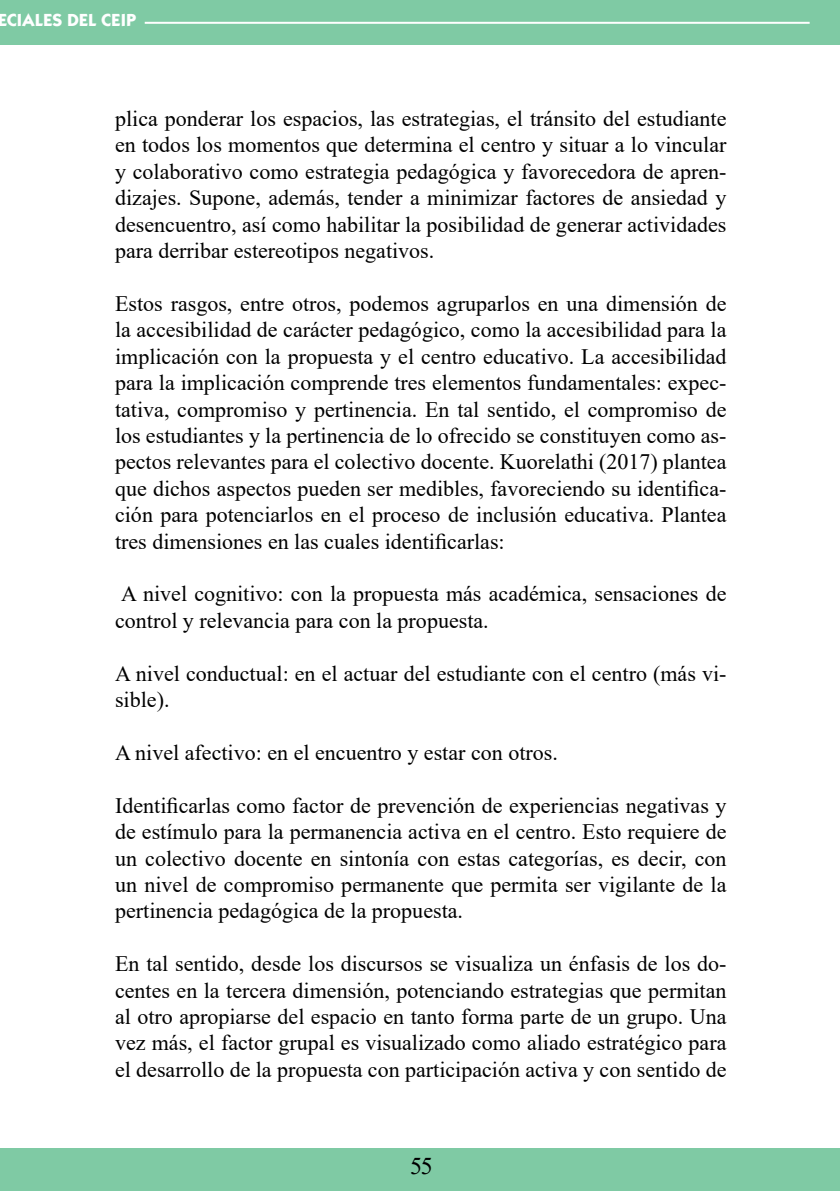
<style>
.page{position:relative;width:840px;height:1191px;background:#fff}
.page>*{position:absolute;margin:0;border:0;box-sizing:border-box;transform-origin:0 0}
.t1{font:24px "Times New Roman";color:#000}
.t2{font:22px/26.4px "Times New Roman";color:#000;text-align:justify}
.t3{font:700 18px "Kabel Itc TEE";color:#fff}
</style>
<div class="page">
<div style="left:0;top:0;width:839px;height:45px;background:#7fcaa4"></div>
<div style="left:0;top:1148px;width:839px;height:43px;background:#7fcaa4"></div>
<hr style="left:145px;top:22px;width:664px;height:2px;background:#fff">
<p class="t3" style="left:-3px;top:10px;width:140px">ECIALES DEL CEIP</p>
<p class="t2" style="left:115px;top:105px;width:612px">plica ponderar los espacios, las estrategias, el tránsito del estudiante en todos los momentos que determina el centro y situar a lo vincular y colaborativo como estrategia pedagógica y favorecedora de apren&shy;dizajes. Supone, además, tender a minimizar factores de ansiedad y desencuentro, así como habilitar la posibilidad de generar actividades para derribar estereotipos negativos.</p>
<p class="t2" style="left:115px;top:290px;width:612px">Estos rasgos, entre otros, podemos agruparlos en una dimensión de la accesibilidad de carácter pedagógico, como la accesibilidad para la implicación con la propuesta y el centro educativo. La accesibilidad para la implicación comprende tres elementos fundamentales: expec&shy;tativa, compromiso y pertinencia. En tal sentido, el compromiso de los estudiantes y la pertinencia de lo ofrecido se constituyen como as&shy;pectos relevantes para el colectivo docente. Kuorelathi (2017) plantea que dichos aspectos pueden ser medibles, favoreciendo su identifica&shy;ción para potenciarlos en el proceso de inclusión educativa. Plantea tres dimensiones en las cuales identificarlas:</p>
<p class="t2" style="left:115px;top:580px;width:612px">A nivel cognitivo: con la propuesta más académica, sensaciones de control y relevancia para con la propuesta.</p>
<p class="t2" style="left:115px;top:659px;width:612px">A nivel conductual: en el actuar del estudiante con el centro (más vi&shy;sible).</p>
<p class="t2" style="left:115px;top:738px;width:444px">A nivel afectivo: en el encuentro y estar con otros.</p>
<p class="t2" style="left:115px;top:791px;width:612px">Identificarlas como factor de prevención de experiencias negativas y de estímulo para la permanencia activa en el centro. Esto requiere de un colectivo docente en sintonía con estas categorías, es decir, con un nivel de compromiso permanente que permita ser vigilante de la pertinencia pedagógica de la propuesta.</p>
<p class="t2" style="left:115px;top:950px;width:612px">En tal sentido, desde los discursos se visualiza un énfasis de los do&shy;centes en la tercera dimensión, potenciando estrategias que permitan al otro apropiarse del espacio en tanto forma parte de un grupo. Una vez más, el factor grupal es visualizado como aliado estratégico para el desarrollo de la propuesta con participación activa y con sentido de</p>
<p class="t1" style="left:410px;top:1149px;width:24px">55</p>
</div>
